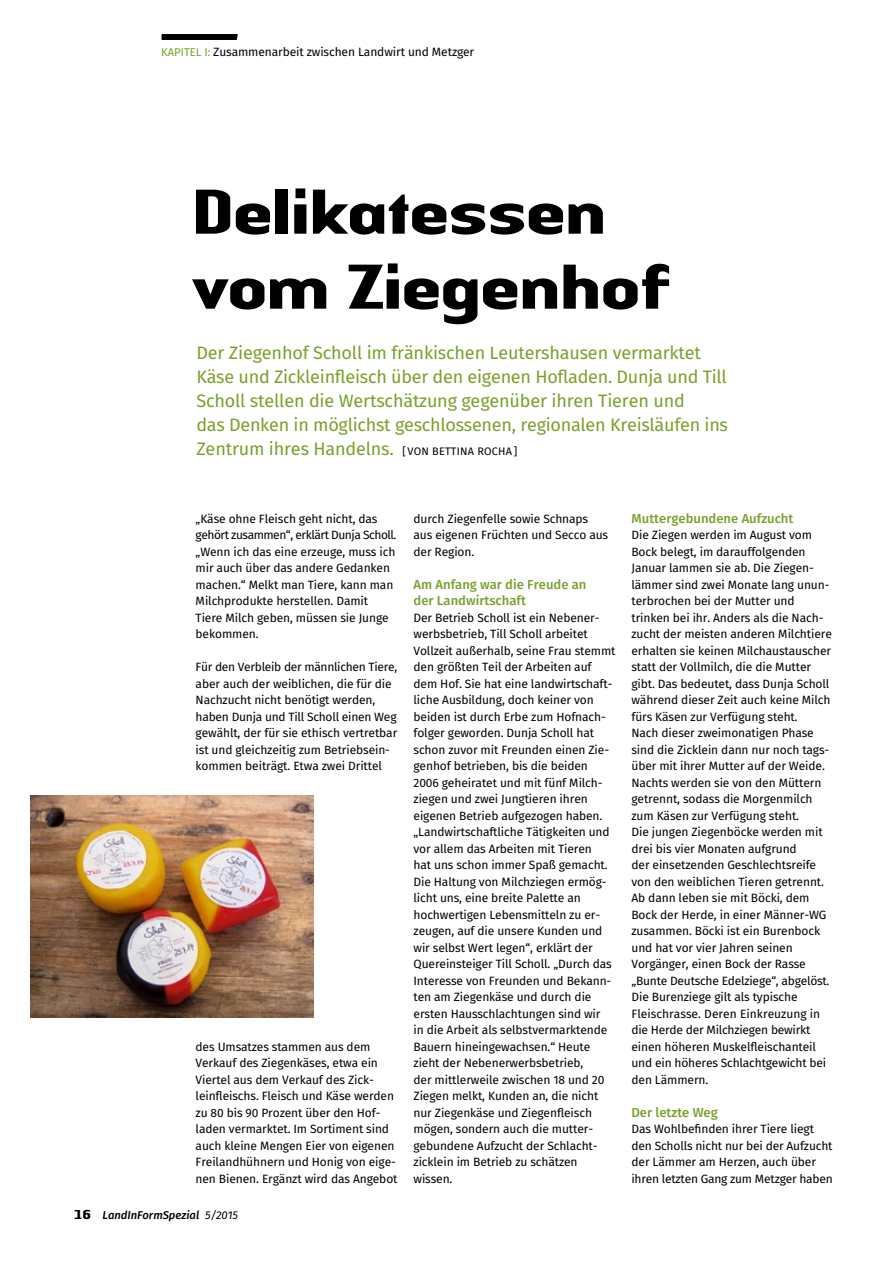
<style>
.page{position:relative;width:893px;height:1263px;background:#fff}
.page>*{position:absolute;margin:0;border:0;box-sizing:border-box;transform-origin:0 0}
.t1{font:700 66px/75px "Authentic Sans Std";letter-spacing:-.05em;color:#000}
.t2{font:18px/24px "Fira Sans";letter-spacing:-.01em;color:#7aa02b}
.t3{font:500 13.05px/16.5px "Fira Sans";color:#7aa02b}
.t4{font:12px/16.5px "Fira Sans";letter-spacing:-.01em;color:#000}
.t5{font:italic 500 11.25px "Fira Sans";color:#000}
.s1{font-size:11.25px;color:#7aa02b}
.s2{font-size:10.8px;color:#000}
.s3{font-family:"Authentic Sans Std";font-weight:700;font-style:normal;font-size:13.5px}
.s4{font-weight:400}
</style>
<div class="page">
<svg style="left:161px;top:34px;width:77px;height:6px"></svg>
<img style="left:30px;top:795px;width:284px;height:223px">
<p class="t4" style="left:161px;top:45px;width:315px"><span class="s1">KAPITEL I:</span> Zusammenarbeit zwischen Landwirt und Metzger</p>
<h1 class="t1" style="left:191px;top:172px;width:481px">Delikatessen vom Ziegenhof</h1>
<p class="t2" style="left:196px;top:342px;width:533px">Der Ziegenhof Scholl im fränkischen Leutershausen vermarktet Käse und Zickleinfleisch über den eigenen Hofladen. Dunja und Till Scholl stellen die Wertschätzung gegenüber ihren Tieren und<br>das Denken in möglichst geschlossenen, regionalen Kreisläufen ins Zentrum ihres Handelns. <span class="s2">[ VON BETTINA ROCHA ]</span></p>
<p class="t4" style="left:196px;top:511px;width:202px">„Käse ohne Fleisch geht nicht, das gehört zusammen“, erklärt Dunja Scholl. „Wenn ich das eine erzeuge, muss ich mir auch über das andere Gedanken machen.“ Melkt man Tiere, kann man<br>Milchprodukte herstellen. Damit<br>Tiere Milch geben, müssen sie Junge bekommen.</p>
<p class="t4" style="left:196px;top:659px;width:203px">Für den Verbleib der männlichen Tiere, aber auch der weiblichen, die für die Nachzucht nicht benötigt werden, haben Dunja und Till Scholl einen Weg gewählt, der für sie ethisch vertretbar ist und gleichzeitig zum Betriebsein&shy;kommen beiträgt. Etwa zwei Drittel</p>
<p class="t4" style="left:196px;top:1039px;width:203px">des Umsatzes stammen aus dem Verkauf des Ziegenkäses, etwa ein Viertel aus dem Verkauf des Zick&shy;leinfleischs. Fleisch und Käse werden zu 80 bis 90 Prozent über den Hof&shy;laden vermarktet. Im Sortiment sind auch kleine Mengen Eier von eigenen Freilandhühnern und Honig von eige&shy;nen Bienen. Ergänzt wird das Angebot</p>
<p class="t5" style="left:74px;top:1207px;width:166px"><span class="s3">16</span> LandInFormSpezial <span class="s4">5/2015</span></p>
<p class="t4" style="left:413px;top:511px;width:196px">durch Ziegenfelle sowie Schnaps aus eigenen Früchten und Secco aus der Region.</p>
<p class="t3" style="left:414px;top:577px;width:174px">Am Anfang war die Freude an der Landwirtschaft</p>
<p class="t4" style="left:414px;top:610px;width:203px">Der Betrieb Scholl ist ein Nebener&shy;werbsbetrieb, Till Scholl arbeitet Vollzeit außerhalb, seine Frau stemmt den größten Teil der Arbeiten auf dem Hof. Sie hat eine landwirtschaft&shy;liche Ausbildung, doch keiner von beiden ist durch Erbe zum Hofnach&shy;folger geworden. Dunja Scholl hat schon zuvor mit Freunden einen Zie&shy;genhof betrieben, bis die beiden 2006 geheiratet und mit fünf Milch&shy;ziegen und zwei Jungtieren ihren eigenen Betrieb aufgezogen haben. „Landwirtschaftliche Tätigkeiten und vor allem das Arbeiten mit Tieren<br>hat uns schon immer Spaß gemacht.<br>Die Haltung von Milchziegen ermög&shy;licht uns, eine breite Palette an hochwertigen Lebensmitteln zu er&shy;zeugen, auf die unsere Kunden und wir selbst Wert legen“, erklärt der Quereinsteiger Till Scholl. „Durch das Interesse von Freunden und Bekann&shy;ten am Ziegenkäse und durch die ersten Hausschlachtungen sind wir<br>in die Arbeit als selbstvermarktende Bauern hineingewachsen.“ Heute zieht der Nebenerwerbsbetrieb,<br>der mittlerweile zwischen 18 und 20<br>Ziegen melkt, Kunden an, die nicht nur Ziegenkäse und Ziegenfleisch mögen, sondern auch die mutter&shy;gebundene Aufzucht der Schlacht&shy;zicklein im Betrieb zu schätzen wissen.</p>
<p class="t3" style="left:631px;top:511px;width:163px">Muttergebundene Aufzucht</p>
<p class="t4" style="left:631px;top:527px;width:202px">Die Ziegen werden im August vom Bock belegt, im darauffolgenden Januar lammen sie ab. Die Ziegen&shy;lämmer sind zwei Monate lang unun&shy;terbrochen bei der Mutter und trinken bei ihr. Anders als die Nach&shy;zucht der meisten anderen Milchtiere erhalten sie keinen Milchaustauscher statt der Vollmilch, die die Mutter gibt. Das bedeutet, dass Dunja Scholl während dieser Zeit auch keine Milch fürs Käsen zur Verfügung steht.<br>Nach dieser zweimonatigen Phase sind die Zicklein dann nur noch tags&shy;über mit ihrer Mutter auf der Weide.<br>Nachts werden sie von den Müttern getrennt, sodass die Morgenmilch zum Käsen zur Verfügung steht.<br>Die jungen Ziegenböcke werden mit drei bis vier Monaten aufgrund<br>der einsetzenden Geschlechtsreife von den weiblichen Tieren getrennt.<br>Ab dann leben sie mit Böcki, dem Bock der Herde, in einer Männer-WG zusammen. Böcki ist ein Burenbock und hat vor vier Jahren seinen Vorgänger, einen Bock der Rasse „Bunte Deutsche Edelziege“, abgelöst.<br>Die Burenziege gilt als typische Fleischrasse. Deren Einkreuzung in die Herde der Milchziegen bewirkt einen höheren Muskelfleischanteil und ein höheres Schlachtgewicht bei den Lämmern.</p>
<p class="t3" style="left:631px;top:1105px;width:88px">Der letzte Weg</p>
<p class="t4" style="left:631px;top:1121px;width:203px">Das Wohlbefinden ihrer Tiere liegt den Scholls nicht nur bei der Aufzucht der Lämmer am Herzen, auch über ihren letzten Gang zum Metzger haben</p>
</div>
